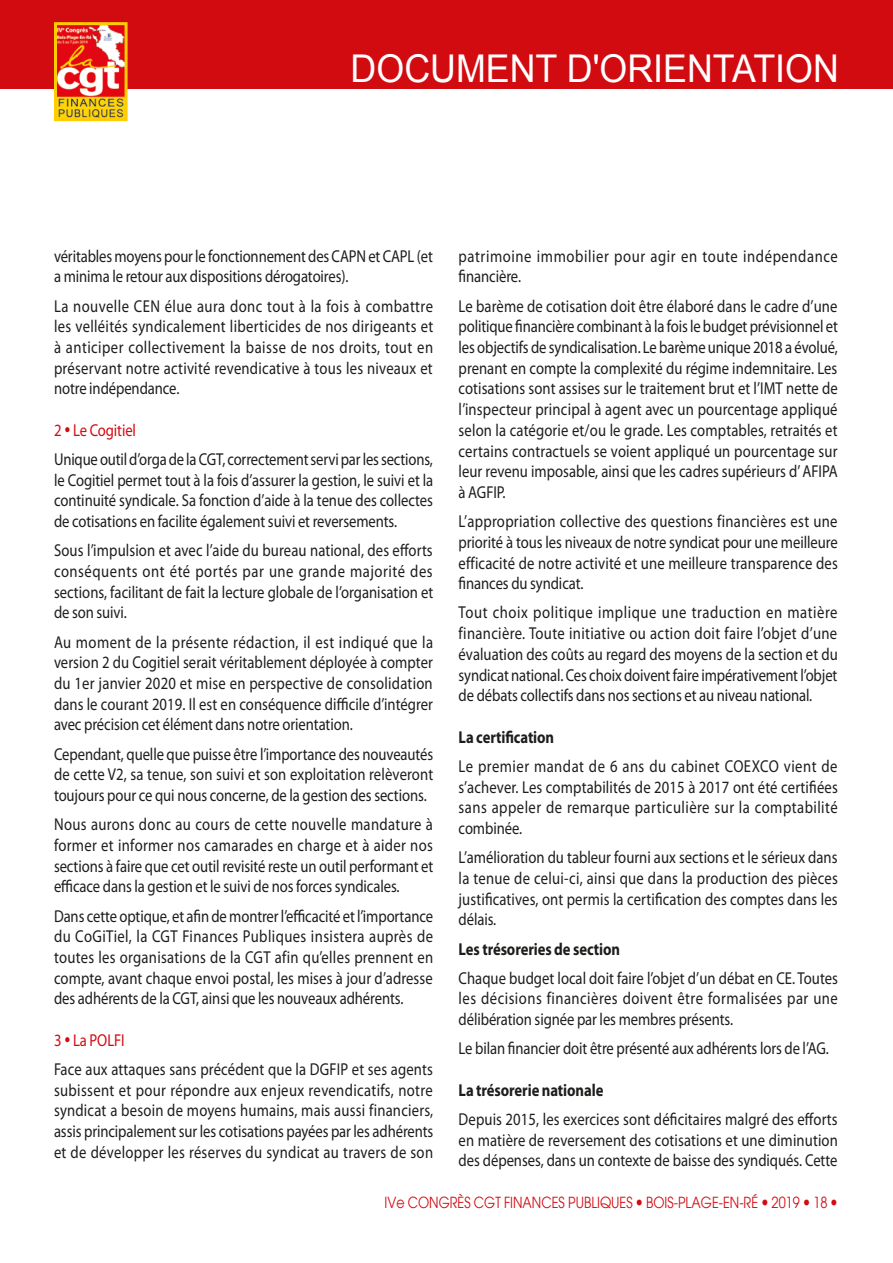
<style>
.page{position:relative;width:893px;height:1263px;background:#fff}
.page>*{position:absolute;margin:0;border:0;box-sizing:border-box;transform-origin:0 0}
.t1{font:38.25px "Arial";color:#fff;scale:.94 1}
.Corps_de_texte{font:17.25px/20.7px "Myriad Pro";letter-spacing:-.005em;color:#1d1d1b;text-align:justify;scale:.85 1}
.Corps_de_texte-2{font:700 17.25px "Myriad Pro";letter-spacing:-.005em;color:#1d1d1b;scale:.85 1}
.Corps_de_texte-3{font:17.25px/20.7px "Myriad Pro";letter-spacing:.04em;color:#1d1d1b;scale:.85 1}
.t2{font:17.25px "Myriad Pro";letter-spacing:-.005em;color:#d20b11;scale:.85 1}
.t3{font:15px "Avant Garde";color:#d20b11;scale:.85 1}
</style>
<div class="page">
<div style="left:0;top:0;width:893px;height:89px;background:#d20b11"></div>
<img style="left:58px;top:26px;width:66px;height:91px">
<div style="left:54px;top:22px;width:74px;height:99px;border:3px solid #fc0"></div>
<h1 class="t1" style="left:351px;top:43px;width:521px">DOCUMENT D'ORIENTATION</h1>
<p class="Corps_de_texte" style="left:54px;top:245px;width:447px">véritables moyens pour le fonctionnement des CAPN et CAPL (et a minima le retour aux dispositions dérogatoires).</p>
<p class="Corps_de_texte" style="left:54px;top:295px;width:448px">La nouvelle CEN élue aura donc tout à la fois à combattre les velléités syndicalement liberticides de nos dirigeants et à anticiper collectivement la baisse de nos droits, tout en préservant notre activité revendicative à tous les niveaux et notre indépendance.</p>
<p class="t2" style="left:54px;top:419px;width:98px">2 • Le Cogitiel</p>
<p class="Corps_de_texte" style="left:54px;top:449px;width:448px">Unique outil d’orga de la CGT, correctement servi par les sections, le Cogitiel permet tout à la fois d’assurer la gestion, le suivi et la continuité syndicale. Sa fonction d’aide à la tenue des collectes de cotisations en facilite également suivi et reversements.</p>
<p class="Corps_de_texte" style="left:54px;top:540px;width:448px">Sous l’impulsion et avec l’aide du bureau national, des efforts conséquents ont été portés par une grande majorité des sections, facilitant de fait la lecture globale de l’organisation et de son suivi.</p>
<p class="Corps_de_texte" style="left:54px;top:631px;width:448px">Au moment de la présente rédaction, il est indiqué que la version 2 du Cogitiel serait véritablement déployée à compter du 1er janvier 2020 et mise en perspective de consolidation dans le courant 2019. Il est en conséquence difficile d’intégrer avec précision cet élément dans notre orientation.</p>
<p class="Corps_de_texte" style="left:54px;top:743px;width:448px">Cependant, quelle que puisse être l’importance des nouveautés de cette V2, sa tenue, son suivi et son exploitation relèveront toujours pour ce qui nous concerne, de la gestion des sections.</p>
<p class="Corps_de_texte" style="left:54px;top:814px;width:448px">Nous aurons donc au cours de cette nouvelle mandature à former et informer nos camarades en charge et à aider nos sections à faire que cet outil revisité reste un outil performant et efficace dans la gestion et le suivi de nos forces syndicales.</p>
<p class="Corps_de_texte" style="left:54px;top:905px;width:448px">Dans cette optique, et afin de montrer l’efficacité et l’importance du CoGiTiel, la CGT Finances Publiques insistera auprès de toutes les organisations de la CGT afin qu’elles prennent en compte, avant chaque envoi postal, les mises à jour d’adresse des adhérents de la CGT, ainsi que les nouveaux adhérents.</p>
<p class="t2" style="left:54px;top:1029px;width:85px">3 • La POLFI</p>
<p class="Corps_de_texte" style="left:54px;top:1059px;width:448px">Face aux attaques sans précédent que la DGFIP et ses agents subissent et pour répondre aux enjeux revendicatifs, notre syndicat a besoin de moyens humains, mais aussi financiers, assis principalement sur les cotisations payées par les adhérents et de développer les réserves du syndicat au travers de son</p>
<p class="Corps_de_texte-3" style="left:459px;top:245px;width:448px">patrimoine immobilier pour agir en toute indépendance financière.</p>
<p class="Corps_de_texte" style="left:459px;top:295px;width:448px">Le barème de cotisation doit être élaboré dans le cadre d’une politique financière combinant à la fois le budget prévisionnel et les objectifs de syndicalisation. Le barème unique 2018 a évolué, prenant en compte la complexité du régime indemnitaire. Les cotisations sont assises sur le traitement brut et l’IMT nette de l’inspecteur principal à agent avec un pourcentage appliqué selon la catégorie et/ou le grade. Les comptables, retraités et certains contractuels se voient appliqué un pourcentage sur leur revenu imposable, ainsi que les cadres supérieurs d’ AFIPA à AGFIP.</p>
<p class="Corps_de_texte" style="left:459px;top:511px;width:448px">L’appropriation collective des questions financières est une priorité à tous les niveaux de notre syndicat pour une meilleure efficacité de notre activité et une meilleure transparence des finances du syndicat.</p>
<p class="Corps_de_texte" style="left:459px;top:602px;width:448px">Tout choix politique implique une traduction en matière financière. Toute initiative ou action doit faire l’objet d’une évaluation des coûts au regard des moyens de la section et du syndicat national. Ces choix doivent faire impérativement l’objet de débats collectifs dans nos sections et au niveau national.</p>
<p class="Corps_de_texte-2" style="left:459px;top:726px;width:114px">La certification</p>
<p class="Corps_de_texte" style="left:459px;top:755px;width:448px">Le premier mandat de 6 ans du cabinet COEXCO vient de s’achever. Les comptabilités de 2015 à 2017 ont été certifiées sans appeler de remarque particulière sur la comptabilité combinée.</p>
<p class="Corps_de_texte" style="left:459px;top:847px;width:448px">L’amélioration du tableur fourni aux sections et le sérieux dans la tenue de celui-ci, ainsi que dans la production des pièces justificatives, ont permis la certification des comptes dans les délais.</p>
<p class="Corps_de_texte-2" style="left:459px;top:937px;width:191px">Les trésoreries de section</p>
<p class="Corps_de_texte" style="left:459px;top:967px;width:448px">Chaque budget local doit faire l’objet d’un débat en CE. Toutes les décisions financières doivent être formalisées par une délibération signée par les membres présents.</p>
<p class="Corps_de_texte" style="left:459px;top:1038px;width:437px">Le bilan financier doit être présenté aux adhérents lors de l’AG.</p>
<p class="Corps_de_texte-2" style="left:459px;top:1079px;width:172px">La trésorerie nationale</p>
<p class="Corps_de_texte" style="left:459px;top:1108px;width:448px">Depuis 2015, les exercices sont déficitaires malgré des efforts en matière de reversement des cotisations et une diminution des dépenses, dans un contexte de baisse des syndiqués. Cette</p>
<p class="t3" style="left:385px;top:1193px;width:523px">IVe CONGRÈS CGT FINANCES PUBLIQUES BOIS-PLAGE-EN-RÉ 2019 18</p>
</div>
